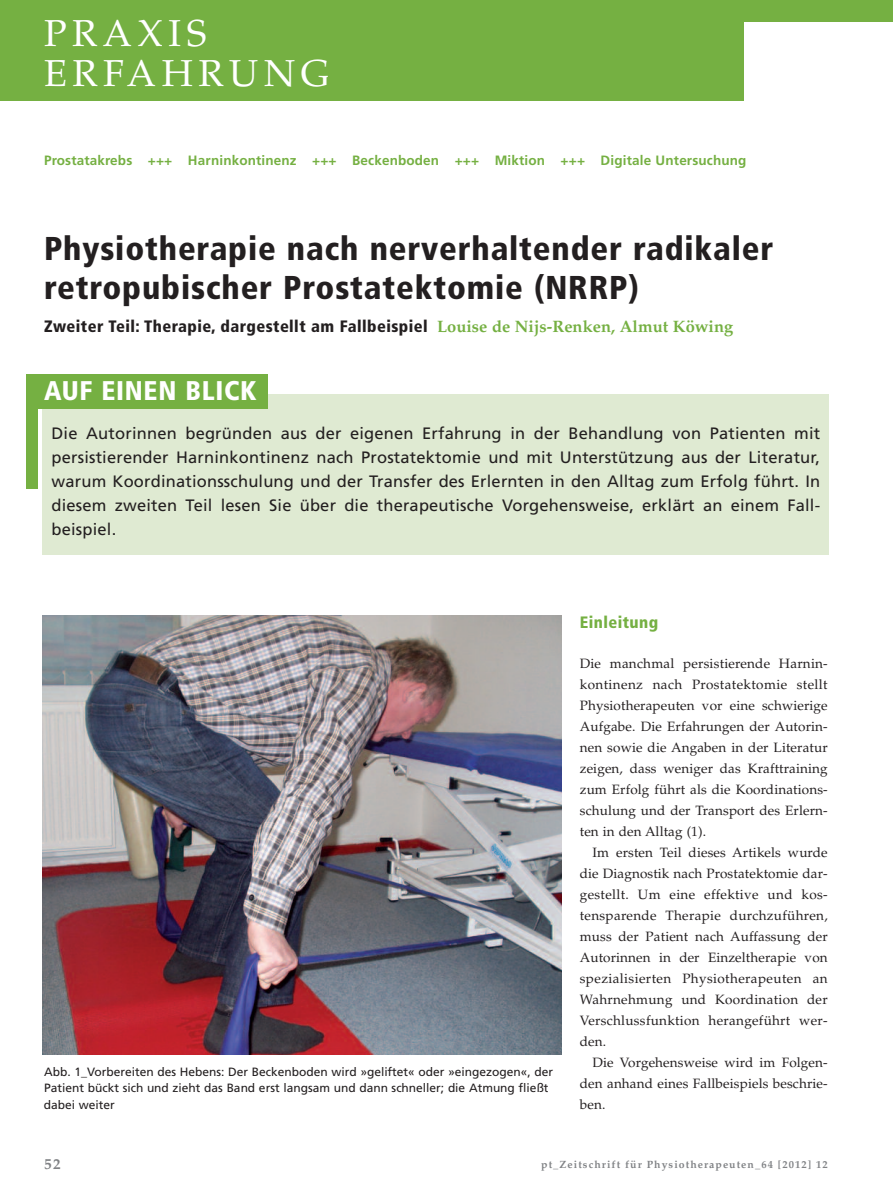
<style>
.page{position:relative;width:893px;height:1191px;background:#fff}
.page>*{position:absolute;margin:0;border:0;box-sizing:border-box;transform-origin:0 0}
.t1{font:37.5px/40.5px "Palatino LT Std";letter-spacing:.15em;color:#fff}
.t2{font:900 condensed 33px/39px "Frutiger LT Pro";letter-spacing:.025em;color:#231f20}
.t3{font:900 condensed 27px "Frutiger LT Pro";letter-spacing:.025em;color:#fff}
.t4{font:16.5px/24px "Frutiger LT Pro";letter-spacing:.01em;color:#231f20;text-align:justify}
.t5{font:900 condensed 16.5px "Frutiger LT Pro";letter-spacing:.025em;color:#231f20}
.t6{font:900 condensed 16.5px "Frutiger LT Pro";letter-spacing:.025em;color:#75b042}
.t7{font:700 15px "Palatino LT Std";color:#808285}
.t8{font:13.5px/21px "Palatino LT Std";letter-spacing:.01em;color:#231f20;text-align:justify}
.t9{font:700 13.5px "Frutiger LT Pro";letter-spacing:.01em;color:#75b042}
.t10{font:12px/16.5px "Frutiger LT Pro";color:#231f20}
.t11{font:700 10.5px "Palatino LT Std";letter-spacing:.1em;color:#808285}
.s1{font-family:"Palatino LT Std";font-weight:700;font-stretch:normal;color:#75b042}
</style>
<div class="page">
<div style="left:0;top:0;width:744px;height:101px;background:#75b042"></div>
<div style="left:0;top:0;width:893px;height:21px;background:#75b042"></div>
<div style="left:43px;top:394px;width:786px;height:160px;background:#dfead2"></div>
<div style="left:30px;top:374px;width:238px;height:34px;background:#75b042"></div>
<div style="left:27px;top:374px;width:11px;height:115px;background:#75b042"></div>
<img style="left:43px;top:615px;width:518px;height:439px">
<h1 class="t1" style="left:44px;top:17px;width:287px">PRAXIS<br>ERFAHRUNG</h1>
<p class="t9" style="left:44px;top:155px;width:704px">Prostatakrebs +++ Harninkontinenz +++ Beckenboden +++ Miktion +++ Digitale Untersuchung</p>
<h2 class="t2" style="left:44px;top:233px;width:731px">Physiotherapie nach nerverhaltender radikaler retropubischer Prostatektomie (NRRP)</h2>
<p class="t5" style="left:44px;top:321px;width:691px">Zweiter Teil: Therapie, dargestellt am Fallbeispiel <span class="s1">Louise de Nijs-Renken, Almut Köwing</span></p>
<h3 class="t3" style="left:44px;top:381px;width:214px">AUF EINEN BLICK</h3>
<p class="t4" style="left:52px;top:423px;width:770px">Die Autorinnen begründen aus der eigenen Erfahrung in der Behandlung von Patienten mit persistierender Harninkontinenz nach Prostatektomie und mit Unterstützung aus der Literatur, warum Koordinationsschulung und der Transfer des Erlernten in den Alltag zum Erfolg führt. In diesem zweiten Teil lesen Sie über die therapeutische Vorgehensweise, erklärt an einem Fall&shy;beispiel.</p>
<p class="t10" style="left:44px;top:1064px;width:511px">Abb. 1_Vorbereiten des Hebens: Der Beckenboden wird »geliftet« oder »eingezogen«, der<br>Patient bückt sich und zieht das Band erst langsam und dann schneller; die Atmung fließt dabei weiter</p>
<p class="t6" style="left:580px;top:617px;width:80px">Einleitung</p>
<p class="t8" style="left:580px;top:654px;width:249px">Die manchmal persistierende Harnin&shy;kontinenz nach Prostatektomie stellt Physiotherapeuten vor eine schwierige Aufgabe. Die Erfahrungen der Autorin&shy;nen sowie die Angaben in der Literatur zeigen, dass weniger das Krafttraining zum Erfolg führt als die Koordinations&shy;schulung und der Transport des Erlern&shy;ten in den Alltag (1).</p>
<p class="t8" style="left:580px;top:843px;width:249px;text-indent:13px">Im ersten Teil dieses Artikels wurde die Diagnostik nach Prostatektomie dar&shy;gestellt. Um eine effektive und kos&shy;tensparende Therapie durchzuführen, muss der Patient nach Auffassung der Autorinnen in der Einzeltherapie von spezialisierten Physiotherapeuten an Wahrnehmung und Koordination der Verschlussfunktion herangeführt wer&shy;den.</p>
<p class="t8" style="left:580px;top:1053px;width:249px;text-indent:13px">Die Vorgehensweise wird im Folgen&shy;den anhand eines Fallbeispiels beschrie&shy;ben.</p>
<p class="t7" style="left:44px;top:1158px;width:18px">52</p>
<p class="t11" style="left:541px;top:1160px;width:288px">pt_Zeitschrift für Physiotherapeuten_64 [2012] 12</p>
</div>
